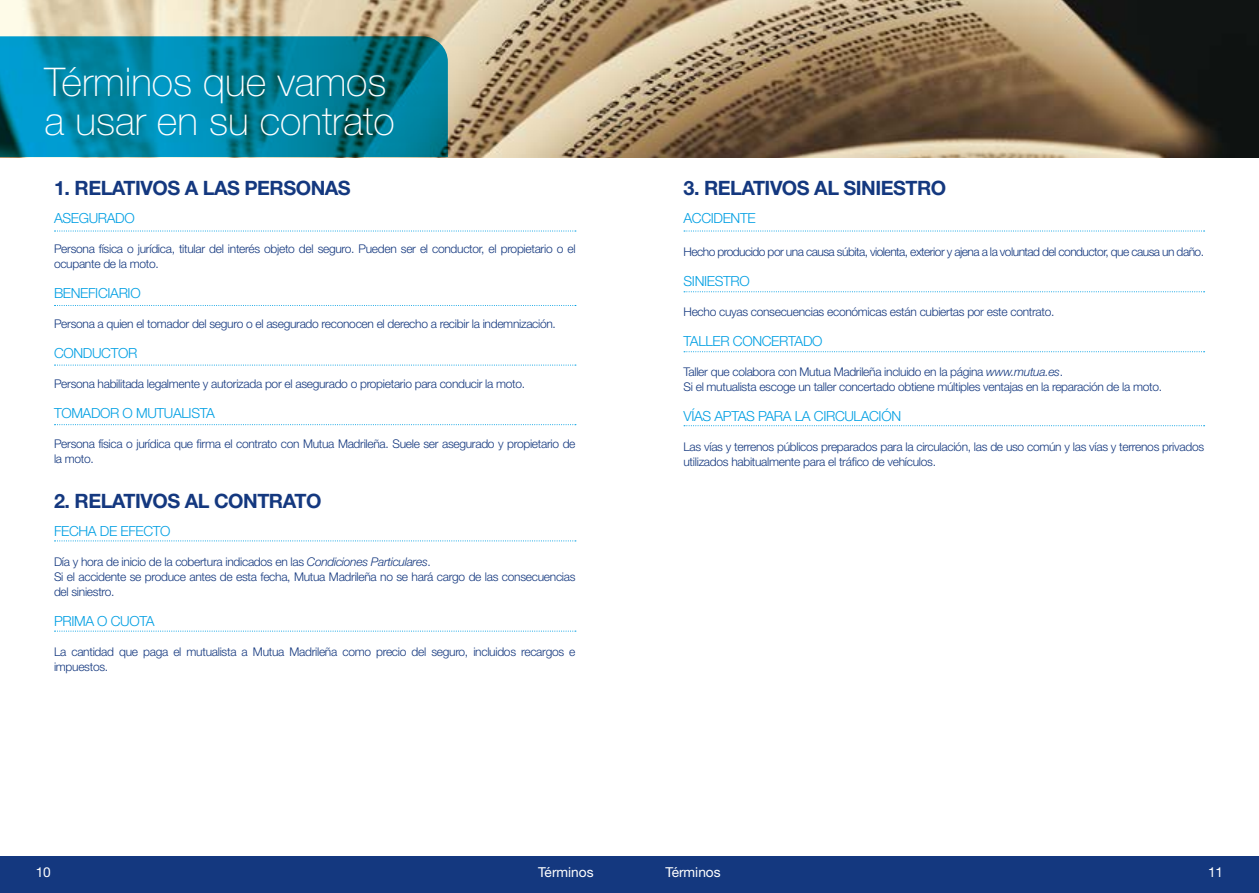
<style>
.page{position:relative;width:1259px;height:893px;background:#fff}
.page>*{position:absolute;margin:0;border:0;box-sizing:border-box;transform-origin:0 0}
.t1{font:100 39.6px/39px "Helvetica Neue LT Std";color:#fff}
.t2{font:700 19.8px "Helvetica Neue LT Std";letter-spacing:-.025em;color:#14387f}
.t3{font:300 13.95px "Helvetica Neue LT Std";letter-spacing:-.025em;color:#009fe3}
.t4{font:13.65px "Helvetica Neue LT Std";color:#fff}
.t5{font:300 12px/15px "Helvetica Neue LT Std";letter-spacing:-.025em;color:#14387f}
.t6{font:300 12px "Helvetica Neue LT Std";letter-spacing:-.045em;color:#14387f}
.s1{font-style:italic}
</style>
<div class="page">
<img style="left:0;top:0;width:1259px;height:157px">
<svg style="left:55px;top:230px;width:521px;height:2px"></svg>
<svg style="left:55px;top:540px;width:521px;height:1px"></svg>
<svg style="left:55px;top:305px;width:521px;height:1px"></svg>
<svg style="left:55px;top:631px;width:521px;height:1px"></svg>
<svg style="left:55px;top:365px;width:521px;height:1px"></svg>
<svg style="left:55px;top:424px;width:521px;height:1px"></svg>
<svg style="left:0;top:36px;width:448px;height:121px;background:#01829e"></svg>
<div style="left:0;top:856px;width:1259px;height:37px;background:#14387f"></div>
<svg style="left:684px;top:230px;width:520px;height:2px"></svg>
<svg style="left:684px;top:291px;width:520px;height:1px"></svg>
<svg style="left:684px;top:351px;width:520px;height:1px"></svg>
<svg style="left:684px;top:425px;width:520px;height:1px"></svg>
<h1 class="t1" style="left:45px;top:63px;width:351px">Términos que vamos a usar en su contrato</h1>
<h2 class="t2" style="left:54px;top:176px;width:298px">1. RELATIVOS A LAS PERSONAS</h2>
<p class="t3" style="left:54px;top:209px;width:82px">ASEGURADO</p>
<p class="t5" style="left:54px;top:241px;width:523px">Persona física o jurídica, titular del interés objeto del seguro. Pueden ser el conductor, el propietario o el ocupante de la moto.</p>
<p class="t3" style="left:54px;top:284px;width:88px">BENEFICIARIO</p>
<p class="t5" style="left:54px;top:316px;width:503px">Persona a quien el tomador del seguro o el asegurado reconocen el derecho a recibir la indemnización.</p>
<p class="t3" style="left:54px;top:344px;width:85px">CONDUCTOR</p>
<p class="t5" style="left:54px;top:376px;width:473px">Persona habilitada legalmente y autorizada por el asegurado o propietario para conducir la moto.</p>
<p class="t3" style="left:54px;top:404px;width:162px">TOMADOR O MUTUALISTA</p>
<p class="t5" style="left:54px;top:436px;width:523px">Persona física o jurídica que firma el contrato con Mutua Madrileña. Suele ser asegurado y propietario de la moto.</p>
<h2 class="t2" style="left:54px;top:489px;width:269px">2. RELATIVOS AL CONTRATO</h2>
<p class="t3" style="left:54px;top:522px;width:118px">FECHA DE EFECTO</p>
<p class="t5" style="left:54px;top:554px;width:523px">Día y hora de inicio de la cobertura indicados en las <span class="s1">Condiciones Particulares</span>.<br>Si el accidente se produce antes de esta fecha, Mutua Madrileña no se hará cargo de las consecuencias del siniestro.</p>
<p class="t3" style="left:54px;top:612px;width:102px">PRIMA O CUOTA</p>
<p class="t5" style="left:54px;top:644px;width:523px">La cantidad que paga el mutualista a Mutua Madrileña como precio del seguro, incluidos recargos e impuestos.</p>
<h2 class="t2" style="left:683px;top:176px;width:264px">3. RELATIVOS AL SINIESTRO</h2>
<p class="t3" style="left:683px;top:209px;width:74px">ACCIDENTE</p>
<p class="t6" style="left:683px;top:244px;width:522px">Hecho producido por una causa súbita, violenta, exterior y ajena a la voluntad del conductor, que causa un daño.</p>
<p class="t3" style="left:683px;top:272px;width:68px">SINIESTRO</p>
<p class="t5" style="left:683px;top:304px;width:372px">Hecho cuyas consecuencias económicas están cubiertas por este contrato.</p>
<p class="t3" style="left:683px;top:332px;width:141px">TALLER CONCERTADO</p>
<p class="t5" style="left:683px;top:364px;width:480px">Taller que colabora con Mutua Madrileña incluido en la página <span class="s1">www.mutua.es</span>.<br>Si el mutualista escoge un taller concertado obtiene múltiples ventajas en la reparación de la moto.</p>
<p class="t3" style="left:683px;top:407px;width:219px">VÍAS APTAS PARA LA CIRCULACIÓN</p>
<p class="t5" style="left:683px;top:439px;width:522px">Las vías y terrenos públicos preparados para la circulación, las de uso común y las vías y terrenos privados utilizados habitualmente para el tráfico de vehículos.</p>
<p class="t4" style="left:36px;top:864px;width:16px">10</p>
<p class="t4" style="left:538px;top:864px;width:57px">Términos</p>
<p class="t4" style="left:665px;top:864px;width:57px">Términos</p>
<p class="t4" style="left:1208px;top:864px;width:16px">11</p>
</div>
